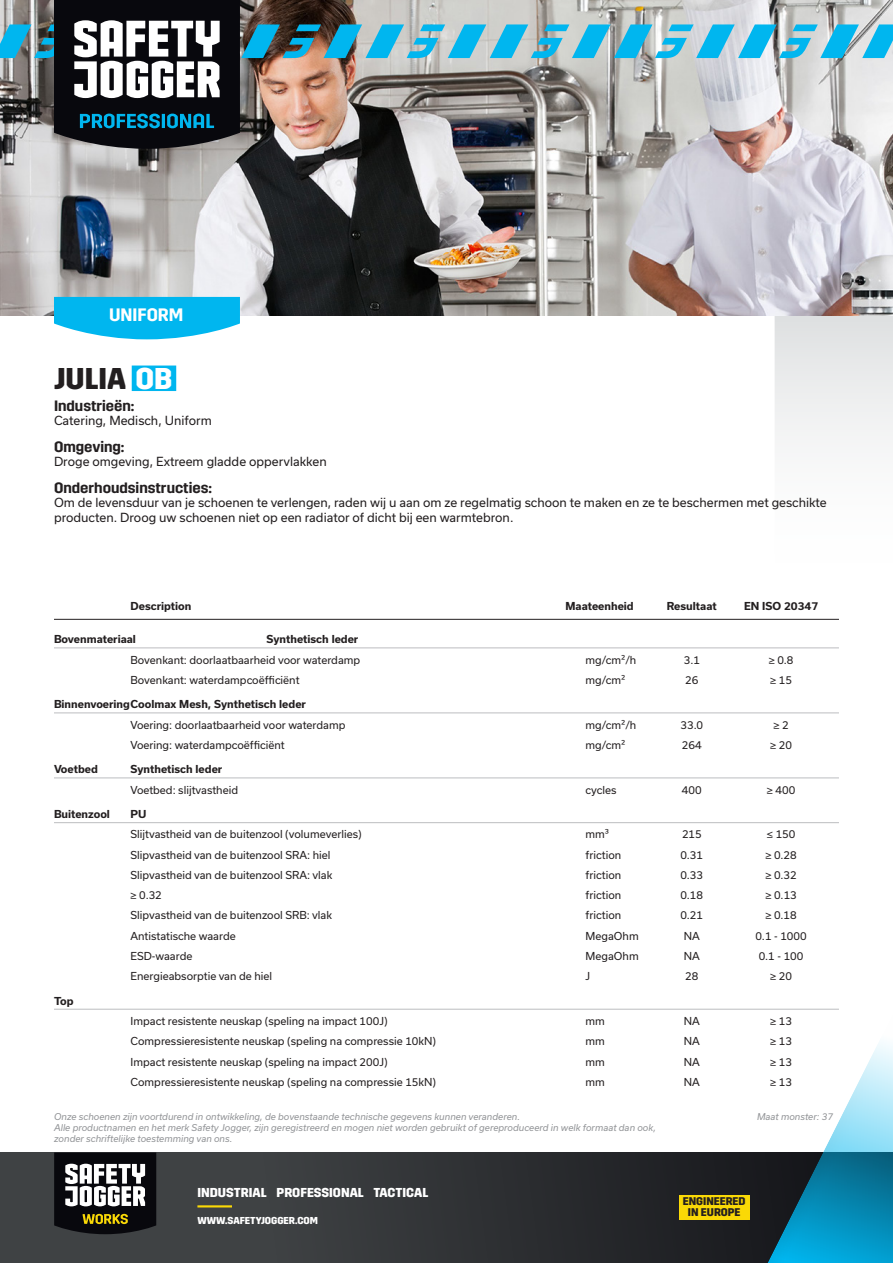
<style>
.page{position:relative;width:893px;height:1263px;background:#fff}
.page>*{position:absolute;margin:0;border:0;box-sizing:border-box;transform-origin:0 0}
.article_name_PRF{font:700 30px "Trim";color:#231f20}
.category_tag_PRF-TCT{font:600 18px "Trim";color:#fff}
.t1{font:600 15px "Trim";color:#231f20}
.t2{font:700 12.9px "Trim";color:#fff}
.text{font:12px/14.4px "Usual";color:#231f20}
.t3{font:700 11.1px/10.9px "Trim";color:#231f20;text-align:center}
.table_text{font:10.5px "Usual";color:#231f20}
.table_text_highlight{font:700 10.5px "Usual";color:#231f20}
.table_title{font:700 10.5px "Usual";color:#231f20}
.t4{font:700 10.05px "Trim";color:#fff}
.text-2{font:italic 9px/10.8px "Usual";color:#939598}
.s1{color:#fff}
</style>
<div class="page">
<svg style="left:0;top:1152px;width:749px;height:111px;background:#323437"></svg>
<div style="left:679px;top:1195px;width:70px;height:24px;background:#fad906"></div>
<hr style="left:197px;top:1205px;width:35px;height:2px;background:#fad906">
<svg style="left:775px;top:315px;width:118px;height:463px"></svg>
<svg style="left:54px;top:1152px;width:102px;height:82px"></svg>
<div style="left:749px;top:976px;width:144px;height:287px;background:#231f20;opacity:.05"></div>
<img style="left:0;top:149px;width:893px;height:166px">
<img style="left:0;top:0;width:893px;height:149px">
<div style="left:132px;top:365px;width:44px;height:26px;background:#00b6ef"></div>
<svg style="left:54px;top:297px;width:186px;height:42px;background:#1dbef0"></svg>
<hr style="left:54px;top:619px;width:785px;height:1px;background:#231f20">
<hr style="left:54px;top:648px;width:785px;height:1px;background:#bcbdc0">
<hr style="left:54px;top:713px;width:785px;height:1px;background:#bcbdc0">
<hr style="left:54px;top:778px;width:785px;height:1px;background:#bcbdc0">
<hr style="left:54px;top:822px;width:785px;height:1px;background:#bcbdc0">
<hr style="left:54px;top:1009px;width:785px;height:1px;background:#bcbdc0">
<p class="category_tag_PRF-TCT" style="left:109px;top:305px;width:76px">UNIFORM</p>
<p class="article_name_PRF" style="left:54px;top:361px;width:120px">JULIA <span class="s1">OB</span></p>
<p class="t1" style="left:54px;top:397px;width:82px">Industrieën:</p>
<p class="text" style="left:54px;top:414px;width:159px">Catering, Medisch, Uniform</p>
<p class="t1" style="left:54px;top:438px;width:72px">Omgeving:</p>
<p class="text" style="left:54px;top:455px;width:274px">Droge omgeving, Extreem gladde oppervlakken</p>
<p class="t1" style="left:54px;top:479px;width:159px">Onderhoudsinstructies:</p>
<p class="text" style="left:54px;top:495px;width:774px">Om de levensduur van je schoenen te verlengen, raden wij u aan om ze regelmatig schoon te maken en ze te beschermen met geschikte producten. Droog uw schoenen niet op een radiator of dicht bij een warmtebron.</p>
<p class="table_title" style="left:131px;top:600px;width:62px">Description</p>
<p class="table_title" style="left:565px;top:600px;width:70px">Maateenheid</p>
<p class="table_title" style="left:667px;top:600px;width:51px">Resultaat</p>
<p class="table_title" style="left:744px;top:600px;width:76px">EN ISO 20347</p>
<p class="table_text_highlight" style="left:54px;top:633px;width:83px">Bovenmateriaal</p>
<p class="table_text_highlight" style="left:267px;top:633px;width:93px">Synthetisch leder</p>
<p class="table_text" style="left:131px;top:654px;width:231px">Bovenkant: doorlaatbaarheid voor waterdamp</p>
<p class="table_text" style="left:585px;top:654px;width:52px">mg/cm²/h</p>
<p class="table_text" style="left:684px;top:654px;width:18px">3.1</p>
<p class="table_text" style="left:769px;top:654px;width:26px">≥ 0.8</p>
<p class="table_text" style="left:131px;top:674px;width:171px">Bovenkant: waterdampcoëfficiënt</p>
<p class="table_text" style="left:585px;top:674px;width:41px">mg/cm²</p>
<p class="table_text" style="left:685px;top:674px;width:15px">26</p>
<p class="table_text" style="left:770px;top:674px;width:23px">≥ 15</p>
<p class="table_text_highlight" style="left:54px;top:698px;width:254px">BinnenvoeringCoolmax Mesh, Synthetisch leder</p>
<p class="table_text" style="left:131px;top:719px;width:216px">Voering: doorlaatbaarheid voor waterdamp</p>
<p class="table_text" style="left:585px;top:719px;width:52px">mg/cm²/h</p>
<p class="table_text" style="left:680px;top:719px;width:24px">33.0</p>
<p class="table_text" style="left:773px;top:719px;width:17px">≥ 2</p>
<p class="table_text" style="left:131px;top:739px;width:156px">Voering: waterdampcoëfficiënt</p>
<p class="table_text" style="left:585px;top:739px;width:41px">mg/cm²</p>
<p class="table_text" style="left:682px;top:739px;width:21px">264</p>
<p class="table_text" style="left:770px;top:739px;width:23px">≥ 20</p>
<p class="table_text_highlight" style="left:54px;top:763px;width:45px">Voetbed</p>
<p class="table_text_highlight" style="left:131px;top:763px;width:93px">Synthetisch leder</p>
<p class="table_text" style="left:131px;top:784px;width:109px">Voetbed: slijtvastheid</p>
<p class="table_text" style="left:585px;top:784px;width:33px">cycles</p>
<p class="table_text" style="left:682px;top:784px;width:21px">400</p>
<p class="table_text" style="left:767px;top:784px;width:30px">≥ 400</p>
<p class="table_text_highlight" style="left:54px;top:808px;width:57px">Buitenzool</p>
<p class="table_text_highlight" style="left:131px;top:808px;width:17px">PU</p>
<p class="table_text" style="left:131px;top:828px;width:233px">Slijtvastheid van de buitenzool (volumeverlies)</p>
<p class="table_text" style="left:585px;top:828px;width:25px">mm³</p>
<p class="table_text" style="left:682px;top:828px;width:21px">215</p>
<p class="table_text" style="left:767px;top:828px;width:30px">≤ 150</p>
<p class="table_text" style="left:131px;top:849px;width:201px">Slipvastheid van de buitenzool SRA: hiel</p>
<p class="table_text" style="left:585px;top:849px;width:37px">friction</p>
<p class="table_text" style="left:680px;top:849px;width:24px">0.31</p>
<p class="table_text" style="left:765px;top:849px;width:33px">≥ 0.28</p>
<p class="table_text" style="left:131px;top:869px;width:203px">Slipvastheid van de buitenzool SRA: vlak</p>
<p class="table_text" style="left:585px;top:869px;width:37px">friction</p>
<p class="table_text" style="left:680px;top:869px;width:24px">0.33</p>
<p class="table_text" style="left:765px;top:869px;width:33px">≥ 0.32</p>
<p class="table_text" style="left:131px;top:889px;width:33px">≥ 0.32</p>
<p class="table_text" style="left:585px;top:889px;width:37px">friction</p>
<p class="table_text" style="left:680px;top:889px;width:24px">0.18</p>
<p class="table_text" style="left:765px;top:889px;width:33px">≥ 0.13</p>
<p class="table_text" style="left:131px;top:909px;width:203px">Slipvastheid van de buitenzool SRB: vlak</p>
<p class="table_text" style="left:585px;top:909px;width:37px">friction</p>
<p class="table_text" style="left:680px;top:909px;width:24px">0.21</p>
<p class="table_text" style="left:765px;top:909px;width:33px">≥ 0.18</p>
<p class="table_text" style="left:131px;top:930px;width:107px">Antistatische waarde</p>
<p class="table_text" style="left:585px;top:930px;width:55px">MegaOhm</p>
<p class="table_text" style="left:684px;top:930px;width:18px">NA</p>
<p class="table_text" style="left:756px;top:930px;width:53px">0.1 - 1000</p>
<p class="table_text" style="left:131px;top:950px;width:63px">ESD-waarde</p>
<p class="table_text" style="left:585px;top:950px;width:55px">MegaOhm</p>
<p class="table_text" style="left:684px;top:950px;width:18px">NA</p>
<p class="table_text" style="left:759px;top:950px;width:46px">0.1 - 100</p>
<p class="table_text" style="left:131px;top:970px;width:143px">Energieabsorptie van de hiel</p>
<p class="table_text" style="left:585px;top:970px;width:6px">J</p>
<p class="table_text" style="left:685px;top:970px;width:15px">28</p>
<p class="table_text" style="left:770px;top:970px;width:23px">≥ 20</p>
<p class="table_text_highlight" style="left:54px;top:995px;width:21px">Top</p>
<p class="table_text" style="left:131px;top:1015px;width:259px">Impact resistente neuskap (speling na impact 100J)</p>
<p class="table_text" style="left:585px;top:1015px;width:21px">mm</p>
<p class="table_text" style="left:684px;top:1015px;width:18px">NA</p>
<p class="table_text" style="left:770px;top:1015px;width:23px">≥ 13</p>
<p class="table_text" style="left:131px;top:1035px;width:307px">Compressieresistente neuskap (speling na compressie 10kN)</p>
<p class="table_text" style="left:585px;top:1035px;width:21px">mm</p>
<p class="table_text" style="left:684px;top:1035px;width:18px">NA</p>
<p class="table_text" style="left:770px;top:1035px;width:23px">≥ 13</p>
<p class="table_text" style="left:131px;top:1055px;width:259px">Impact resistente neuskap (speling na impact 200J)</p>
<p class="table_text" style="left:585px;top:1055px;width:21px">mm</p>
<p class="table_text" style="left:684px;top:1055px;width:18px">NA</p>
<p class="table_text" style="left:770px;top:1055px;width:23px">≥ 13</p>
<p class="table_text" style="left:131px;top:1076px;width:307px">Compressieresistente neuskap (speling na compressie 15kN)</p>
<p class="table_text" style="left:585px;top:1076px;width:21px">mm</p>
<p class="table_text" style="left:684px;top:1076px;width:18px">NA</p>
<p class="table_text" style="left:770px;top:1076px;width:23px">≥ 13</p>
<p class="text-2" style="left:54px;top:1111px;width:603px">Onze schoenen zijn voortdurend in ontwikkeling, de bovenstaande technische gegevens kunnen veranderen.<br>Alle productnamen en het merk Safety Jogger, zijn geregistreerd en mogen niet worden gebruikt of gereproduceerd in welk formaat dan ook, zonder schriftelijke toestemming van ons.</p>
<p class="t2" style="left:197px;top:1185px;width:232px">INDUSTRIAL PROFESSIONAL TACTICAL</p>
<p class="t4" style="left:197px;top:1214px;width:122px">WWW.SAFETYJOGGER.COM</p>
<p class="text-2" style="left:757px;top:1111px;width:77px">Maat monster: 37</p>
<p class="t3" style="left:683px;top:1196px;width:64px">ENGINEERED<br>IN EUROPE</p>
</div>
